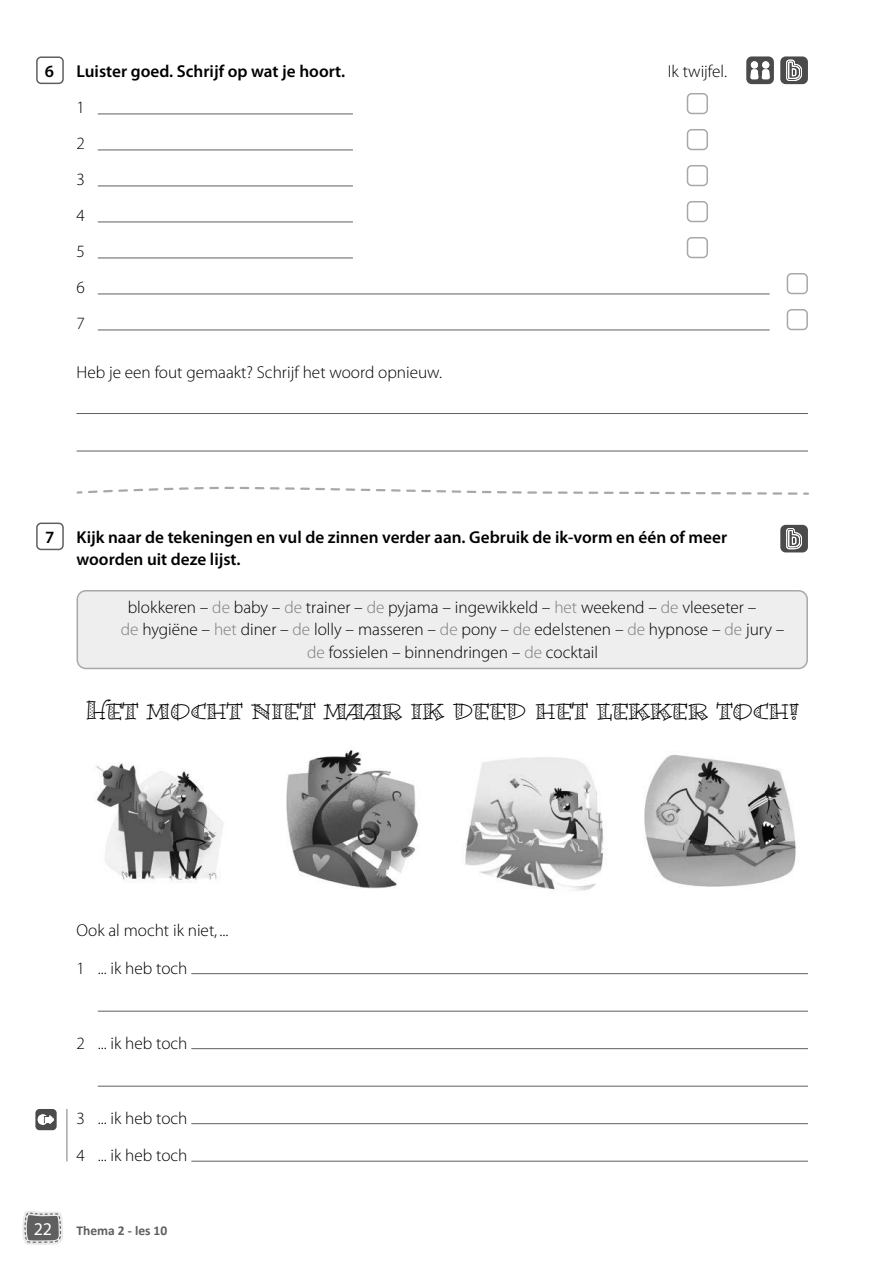
<style>
.page{position:relative;width:893px;height:1263px;background:#fff}
.page>*{position:absolute;margin:0;border:0;box-sizing:border-box;transform-origin:0 0}
.t1{font:24px "Bermuda LP Std Dots";color:#000}
.t2{font:18px "Myriad Pro";color:#fff}
.t3{font:300 17.25px/36px "Myriad Pro";color:#000}
.t4{font:600 17.25px/22.5px "Myriad Pro";color:#000}
.t5{font:700 13.5px "Calibri";color:#5f5f5f}
.s1{color:#7c7c7c}
</style>
<div class="page">
<svg style="left:22px;top:1211px;width:41px;height:34px"></svg>
<hr style="left:77px;top:413px;width:731px;height:1px;background:#5f5f5f">
<hr style="left:77px;top:451px;width:731px;height:1px;background:#5f5f5f">
<hr style="left:191px;top:973px;width:617px;height:1px;background:#5f5f5f">
<hr style="left:98px;top:1011px;width:710px;height:1px;background:#5f5f5f">
<hr style="left:191px;top:1048px;width:617px;height:1px;background:#5f5f5f">
<hr style="left:98px;top:1086px;width:710px;height:1px;background:#5f5f5f">
<hr style="left:191px;top:1123px;width:617px;height:1px;background:#5f5f5f">
<hr style="left:191px;top:1161px;width:617px;height:1px;background:#5f5f5f">
<hr style="left:98px;top:114px;width:255px;height:1px;background:#5f5f5f">
<div style="left:687px;top:93px;width:21px;height:21px;border:2px solid #a8a8a8;border-radius:4px"></div>
<hr style="left:98px;top:150px;width:255px;height:1px;background:#5f5f5f">
<div style="left:687px;top:129px;width:21px;height:21px;border:2px solid #a8a8a8;border-radius:4px"></div>
<hr style="left:98px;top:186px;width:255px;height:1px;background:#5f5f5f">
<div style="left:687px;top:165px;width:21px;height:21px;border:2px solid #a8a8a8;border-radius:4px"></div>
<hr style="left:98px;top:222px;width:255px;height:1px;background:#5f5f5f">
<div style="left:687px;top:201px;width:21px;height:21px;border:2px solid #a8a8a8;border-radius:4px"></div>
<hr style="left:98px;top:258px;width:255px;height:1px;background:#5f5f5f">
<div style="left:687px;top:237px;width:21px;height:21px;border:2px solid #a8a8a8;border-radius:4px"></div>
<hr style="left:98px;top:294px;width:672px;height:1px;background:#5f5f5f">
<div style="left:787px;top:273px;width:21px;height:21px;border:2px solid #a8a8a8;border-radius:4px"></div>
<hr style="left:98px;top:330px;width:672px;height:1px;background:#5f5f5f">
<div style="left:787px;top:309px;width:21px;height:21px;border:2px solid #a8a8a8;border-radius:4px"></div>
<svg style="left:76px;top:486px;width:732px;height:9px"></svg>
<div style="left:77px;top:591px;width:730px;height:77px;background:#eee;border-radius:9px"></div>
<div style="left:77px;top:590px;width:731px;height:79px;border:2px solid #a8a8a8;border-radius:9px"></div>
<img style="left:96px;top:763px;width:127px;height:120px">
<img style="left:465px;top:757px;width:139px;height:134px">
<img style="left:286px;top:750px;width:133px;height:139px">
<img style="left:644px;top:754px;width:152px;height:133px">
<div style="left:36px;top:56px;width:28px;height:28px;border:2px solid #5f5f5f;border-radius:4px"></div>
<svg style="left:746px;top:56px;width:28px;height:28px"></svg>
<svg style="left:780px;top:56px;width:28px;height:28px"></svg>
<div style="left:36px;top:522px;width:28px;height:28px;border:2px solid #5f5f5f;border-radius:4px"></div>
<svg style="left:780px;top:525px;width:28px;height:27px"></svg>
<hr style="left:66px;top:1109px;width:2px;height:52px;background:#a8a8a8">
<svg style="left:35px;top:1109px;width:22px;height:21px"></svg>
<p class="t4" style="left:45px;top:60px;width:11px">6</p>
<p class="t4" style="left:77px;top:60px;width:270px">Luister goed. Schrijf op wat je hoort.</p>
<p class="t3" style="left:668px;top:53px;width:61px">Ik twijfel.</p>
<p class="t3" style="left:77px;top:89px;width:10px;text-align:justify">1<br>2<br>3<br>4<br>5<br>6<br>7</p>
<p class="t3" style="left:77px;top:354px;width:367px">Heb je een fout gemaakt? Schrijf het woord opnieuw.</p>
<p class="t4" style="left:45px;top:526px;width:11px">7</p>
<p class="t4" style="left:77px;top:526px;width:652px">Kijk naar de tekeningen en vul de zinnen verder aan. Gebruik de ik-vorm en één of meer woorden uit deze lijst.</p>
<p class="t3" style="left:128px;top:589px;width:630px">blokkeren – <span class="s1">de</span> baby – <span class="s1">de</span> trainer – <span class="s1">de</span> pyjama – ingewikkeld – <span class="s1">het</span> weekend – <span class="s1">de</span> vleeseter –</p>
<p class="t3" style="left:121px;top:612px;width:665px"><span class="s1">de</span> hygiëne – <span class="s1">het</span> diner – <span class="s1">de</span> lolly – masseren – <span class="s1">de</span> pony – <span class="s1">de</span> edelstenen – <span class="s1">de</span> hypnose – <span class="s1">de</span> jury –</p>
<p class="t3" style="left:307px;top:634px;width:292px"><span class="s1">de</span> fossielen – binnendringen – <span class="s1">de</span> cocktail</p>
<h1 class="t1" style="left:86px;top:696px;width:715px">Het mocht niet maar ik deed het lekker toch!</h1>
<p class="t3" style="left:77px;top:912px;width:153px;line-height:37.5px">Ook al mocht ik niet, ...<br>1 ... ik heb toch</p>
<p class="t3" style="left:77px;top:1025px;width:112px">2 ... ik heb toch</p>
<p class="t3" style="left:77px;top:1099px;width:112px;line-height:37.5px">3 ... ik heb toch<br>4 ... ik heb toch</p>
<p class="t2" style="left:34px;top:1219px;width:20px">22</p>
<p class="t5" style="left:77px;top:1221px;width:92px">Thema 2 - les 10</p>
</div>
